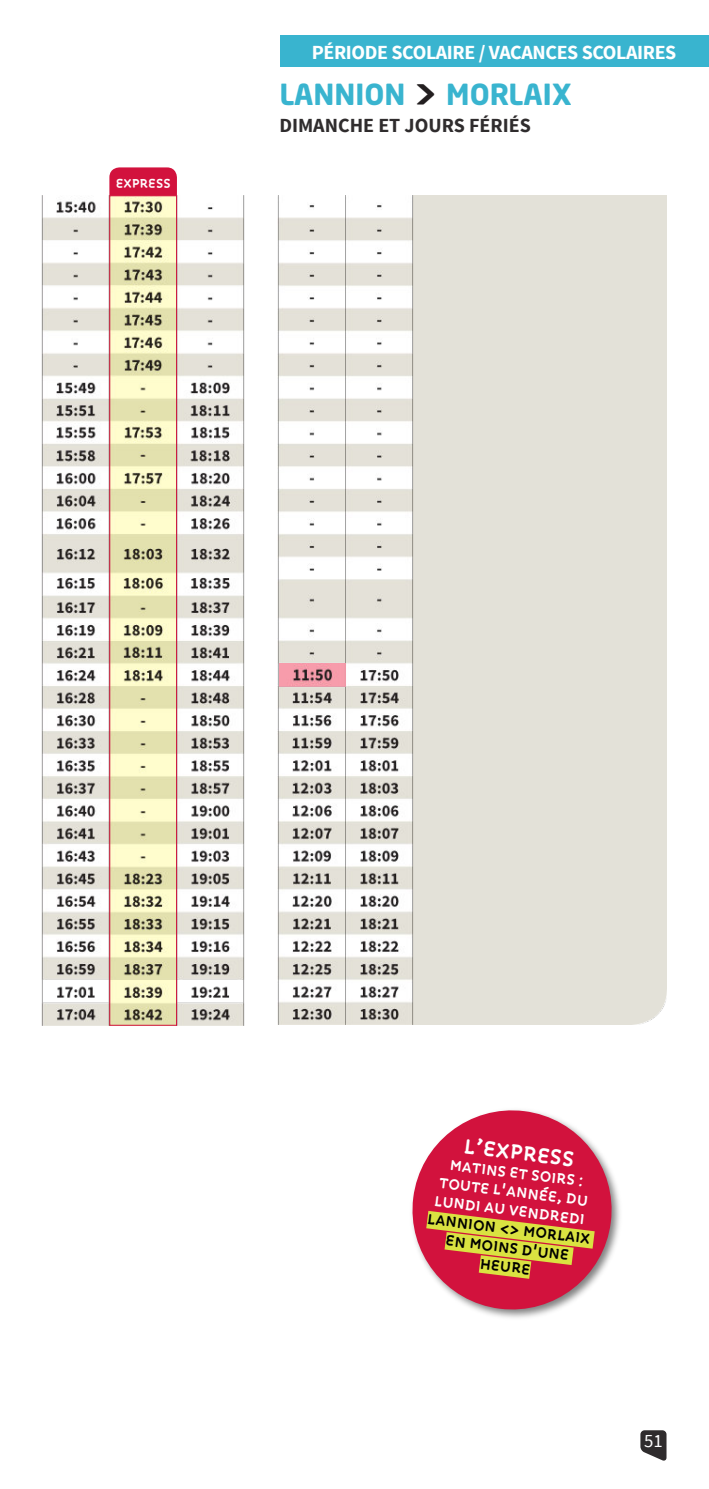
<style>
.page{position:relative;width:709px;height:1489px;background:#fff}
.page>*{position:absolute;margin:0;border:0;box-sizing:border-box;transform-origin:0 0}
.t1{font:700 28.75px "Neo Sans Std";color:#39b4cf}
.t2{font:25px "Roice Bold SC";color:#fff}
.t3{font:700 20px "Source Sans Pro";letter-spacing:-.02em;color:#fff}
.t4{font:700 20px "Source Sans Pro";color:#2f2c2d}
.t5{font:18.75px "Source Sans Pro";color:#fff}
.t6{font:17.5px/18.8px "Roice Bold SC";color:#fff;text-align:center}
.t7{font:17.5px/18.8px "Roice Bold SC";color:#000;text-align:center}
.t8{font:15px "Roice Bold SC";color:#fff}
.s1{font-size:40px;color:#231f20}
</style>
<div class="page">
<svg style="left:640px;top:1430px;width:26px;height:30px"></svg>
<img style="left:278px;top:196px;width:136px;height:828px">
<img style="left:41px;top:196px;width:204px;height:829px">
<img style="left:111px;top:197px;width:64px;height:826px">
<img style="left:279px;top:664px;width:67px;height:22px">
<svg style="left:109px;top:167px;width:68px;height:28px;background:#d31c45"></svg>
<div style="left:109px;top:195px;width:68px;height:830px;border:1px solid #d2123d"></div>
<img style="left:493px;top:1191px;width:127px;height:127px">
<svg style="left:412px;top:1110px;width:205px;height:205px;fill:#d2123d"></svg>
<svg style="left:426px;top:1210px;width:168px;height:68px;background:#d68341"></svg>
<div style="left:280px;top:35px;width:429px;height:32px;background:#39b4cf"></div>
<p class="t8" style="left:116px;top:176px;width:56px">EXPRESS</p>
<p class="t3" style="left:312px;top:43px;width:366px">PÉRIODE SCOLAIRE / VACANCES SCOLAIRES</p>
<h1 class="t1" style="left:279px;top:83px;width:294px">LANNION <span class="s1">&gt;</span> MORLAIX</h1>
<p class="t4" style="left:279px;top:117px;width:253px">DIMANCHE ET JOURS FÉRIÉS</p>
<h2 class="t2" style="left:465px;top:1134px;width:112px;rotate:7deg">L’EXPRESS</h2>
<p class="t6" style="left:440px;top:1154px;width:154px;rotate:7deg">MATINS ET SOIRS :<br>TOUTE L'ANNÉE, DU<br>LUNDI AU VENDREDI</p>
<p class="t7" style="left:428px;top:1210px;width:165px;rotate:7deg">LANNION &lt;&gt; MORLAIX<br>EN MOINS D'UNE<br>HEURE</p>
<p class="t5" style="left:644px;top:1433px;width:20px">51</p>
</div>
